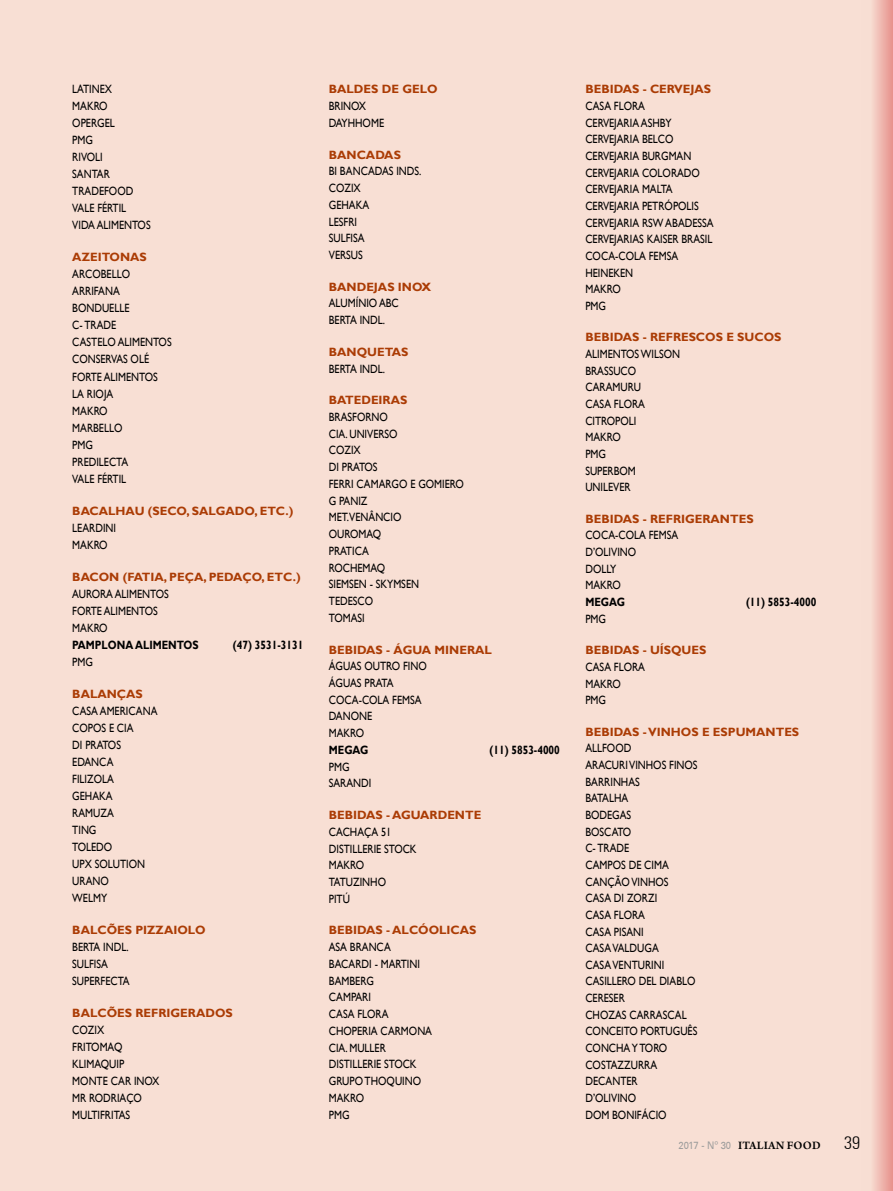
<style>
.page{position:relative;width:893px;height:1191px;background:#f8dfd4}
.page>*{position:absolute;margin:0;border:0;box-sizing:border-box;transform-origin:0 0}
.t1{font:300 condensed 18px "Univers 47";color:#000}
.t2{font:12px/16.6px "Gill Sans";color:#000;scale:.85 1}
.t3{font:700 12px "Gill Sans";color:#ab3c05}
.t4{font:700 12px "Gill Sans";color:#000;scale:.85 1}
.t5{font:600 12px "Arno Pro";letter-spacing:.01em;color:#000}
.s1{font-family:"Univers 55 Roman";font-weight:400;font-size:10.5px;color:#9d9d9c}
</style>
<div class="page">
<div style="left:861px;top:0;width:32px;height:1191px;background:linear-gradient(to right,#fbf0e4,#e99a94)"></div>
<p class="t2" style="left:72px;top:81px;width:94px">LATINEX<br>MAKRO<br>OPERGEL<br>PMG<br>RIVOLI<br>SANTAR<br>TRADEFOOD<br>VALE FÉRTIL<br>VIDA ALIMENTOS</p>
<p class="t3" style="left:72px;top:250px;width:76px">AZEITONAS</p>
<p class="t2" style="left:72px;top:266px;width:118px">ARCOBELLO<br>ARRIFANA<br>BONDUELLE<br>C- TRADE<br>CASTELO ALIMENTOS<br>CONSERVAS OLÉ<br>FORTE ALIMENTOS<br>LA RIOJA<br>MAKRO<br>MARBELLO<br>PMG<br>PREDILECTA<br>VALE FÉRTIL</p>
<p class="t3" style="left:72px;top:503px;width:223px">BACALHAU (SECO, SALGADO, ETC.)</p>
<p class="t2" style="left:72px;top:519px;width:53px">LEARDINI<br>MAKRO</p>
<p class="t3" style="left:72px;top:569px;width:230px">BACON (FATIA, PEÇA, PEDAÇO, ETC.)</p>
<p class="t2" style="left:72px;top:585px;width:115px">AURORA ALIMENTOS<br>FORTE ALIMENTOS<br>MAKRO</p>
<p class="t4" style="left:72px;top:637px;width:150px">PAMPLONA ALIMENTOS</p>
<p class="t4" style="left:233px;top:637px;width:84px">(47) 3531-3131</p>
<p class="t2" style="left:72px;top:653px;width:26px">PMG</p>
<p class="t3" style="left:72px;top:686px;width:72px">BALANÇAS</p>
<p class="t2" style="left:72px;top:702px;width:102px">CASA AMERICANA<br>COPOS E CIA<br>DI PRATOS<br>EDANCA<br>FILIZOLA<br>GEHAKA<br>RAMUZA<br>TING<br>TOLEDO<br>UPX SOLUTION<br>URANO<br>WELMY</p>
<p class="t3" style="left:72px;top:922px;width:135px">BALCÕES PIZZAIOLO</p>
<p class="t2" style="left:72px;top:938px;width:69px">BERTA INDL.<br>SULFISA<br>SUPERFECTA</p>
<p class="t3" style="left:72px;top:1005px;width:162px">BALCÕES REFRIGERADOS</p>
<p class="t2" style="left:72px;top:1021px;width:104px">COZIX<br>FRITOMAQ<br>KLIMAQUIP<br>MONTE CAR INOX<br>MR RODRIAÇO<br>MULTIFRITAS</p>
<p class="t3" style="left:329px;top:82px;width:110px">BALDES DE GELO</p>
<p class="t2" style="left:329px;top:98px;width:67px">BRINOX<br>DAYHHOME</p>
<p class="t3" style="left:329px;top:147px;width:74px">BANCADAS</p>
<p class="t2" style="left:329px;top:163px;width:110px">BI BANCADAS INDS.<br>COZIX<br>GEHAKA<br>LESFRI<br>SULFISA<br>VERSUS</p>
<p class="t3" style="left:329px;top:279px;width:104px">BANDEJAS INOX</p>
<p class="t2" style="left:329px;top:295px;width:84px">ALUMÍNIO ABC<br>BERTA INDL.</p>
<p class="t3" style="left:329px;top:344px;width:81px">BANQUETAS</p>
<p class="t2" style="left:329px;top:360px;width:68px">BERTA INDL.</p>
<p class="t3" style="left:329px;top:393px;width:80px">BATEDEIRAS</p>
<p class="t2" style="left:329px;top:409px;width:160px">BRASFORNO<br>CIA. UNIVERSO<br>COZIX<br>DI PRATOS<br>FERRI CAMARGO E GOMIERO<br>G PANIZ<br>MET.VENÂNCIO<br>OUROMAQ<br>PRATICA<br>ROCHEMAQ<br>SIEMSEN - SKYMSEN<br>TEDESCO<br>TOMASI</p>
<p class="t3" style="left:329px;top:642px;width:165px">BEBIDAS - ÁGUA MINERAL</p>
<p class="t2" style="left:329px;top:658px;width:117px">ÁGUAS OUTRO FINO<br>ÁGUAS PRATA<br>COCA-COLA FEMSA<br>DANONE<br>MAKRO</p>
<p class="t4" style="left:329px;top:742px;width:48px">MEGAG</p>
<p class="t4" style="left:489px;top:742px;width:84px">(11) 5853-4000</p>
<p class="t2" style="left:329px;top:758px;width:52px">PMG<br>SARANDI</p>
<p class="t3" style="left:329px;top:808px;width:154px">BEBIDAS - AGUARDENTE</p>
<p class="t2" style="left:329px;top:823px;width:105px">CACHAÇA 51<br>DISTILLERIE STOCK<br>MAKRO<br>TATUZINHO<br>PITÚ</p>
<p class="t3" style="left:329px;top:923px;width:149px">BEBIDAS - ALCÓOLICAS</p>
<p class="t2" style="left:329px;top:939px;width:123px">ASA BRANCA<br>BACARDI - MARTINI<br>BAMBERG<br>CAMPARI<br>CASA FLORA<br>CHOPERIA CARMONA<br>CIA. MULLER<br>DISTILLERIE STOCK<br>GRUPO THOQUINO<br>MAKRO<br>PMG</p>
<p class="t3" style="left:585px;top:82px;width:127px">BEBIDAS - CERVEJAS</p>
<p class="t2" style="left:585px;top:98px;width:153px">CASA FLORA<br>CERVEJARIA ASHBY<br>CERVEJARIA BELCO<br>CERVEJARIA BURGMAN<br>CERVEJARIA COLORADO<br>CERVEJARIA MALTA<br>CERVEJARIA PETRÓPOLIS<br>CERVEJARIA RSW ABADESSA<br>CERVEJARIAS KAISER BRASIL<br>COCA-COLA FEMSA<br>HEINEKEN<br>MAKRO<br>PMG</p>
<p class="t3" style="left:585px;top:330px;width:198px">BEBIDAS - REFRESCOS E SUCOS</p>
<p class="t2" style="left:585px;top:346px;width:113px">ALIMENTOS WILSON<br>BRASSUCO<br>CARAMURU<br>CASA FLORA<br>CITROPOLI<br>MAKRO<br>PMG<br>SUPERBOM<br>UNILEVER</p>
<p class="t3" style="left:585px;top:511px;width:170px">BEBIDAS - REFRIGERANTES</p>
<p class="t2" style="left:585px;top:527px;width:111px">COCA-COLA FEMSA<br>D’OLIVINO<br>DOLLY<br>MAKRO</p>
<p class="t4" style="left:585px;top:595px;width:48px">MEGAG</p>
<p class="t4" style="left:746px;top:595px;width:84px">(11) 5853-4000</p>
<p class="t2" style="left:585px;top:610px;width:26px">PMG</p>
<p class="t3" style="left:585px;top:643px;width:122px">BEBIDAS - UÍSQUES</p>
<p class="t2" style="left:585px;top:658px;width:72px">CASA FLORA<br>MAKRO<br>PMG</p>
<p class="t3" style="left:585px;top:724px;width:215px">BEBIDAS - VINHOS E ESPUMANTES</p>
<p class="t2" style="left:585px;top:740px;width:133px">ALLFOOD<br>ARACURI VINHOS FINOS<br>BARRINHAS<br>BATALHA<br>BODEGAS<br>BOSCATO<br>C- TRADE<br>CAMPOS DE CIMA<br>CANÇÃO VINHOS<br>CASA DI ZORZI<br>CASA FLORA<br>CASA PISANI<br>CASA VALDUGA<br>CASA VENTURINI<br>CASILLERO DEL DIABLO<br>CERESER<br>CHOZAS CARRASCAL<br>CONCEITO PORTUGUÊS<br>CONCHA Y TORO<br>COSTAZZURRA<br>DECANTER<br>D’OLIVINO<br>DOM BONIFÁCIO</p>
<p class="t5" style="left:678px;top:1138px;width:144px"><span class="s1">2017 - Nº 30</span> ITALIAN FOOD</p>
<h1 class="t1" style="left:844px;top:1132px;width:17px">39</h1>
</div>
